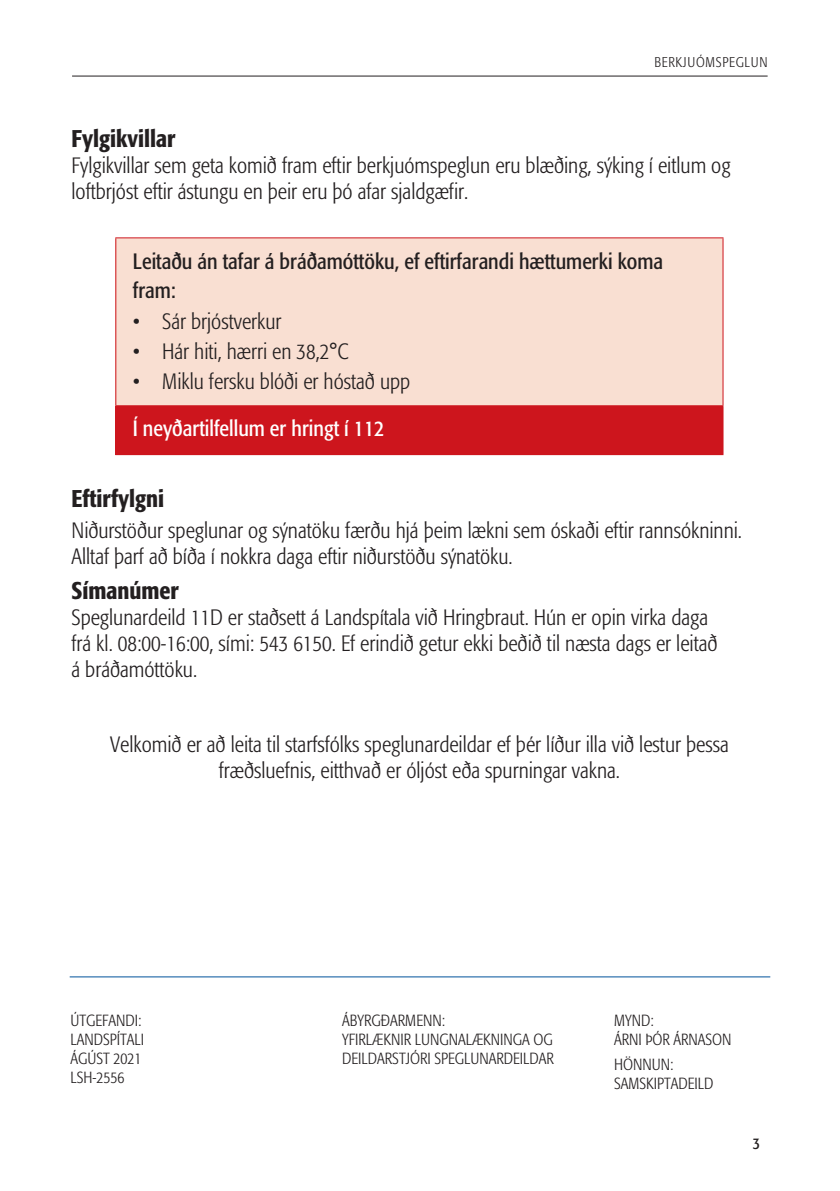
<style>
.page{position:relative;width:840px;height:1191px;background:#fff}
.page>*{position:absolute;margin:0;border:0;box-sizing:border-box;transform-origin:0 0}
.Heading_2{font:500 condensed 24px "Formata";color:#231f20}
.Meginmál_formata_lig{font:300 condensed 22px/26px "Formata";color:#231f20}
.Heading_2-2{font:300 condensed 22px/26px "Formata";color:#231f20}
.Milli_millifyrirsagn{font:condensed 22px/29px "Formata";color:#231f20}
.Meginmál_formata_lig-2{font:condensed 22px "Formata";color:#fff}
.Kreditlisti{font:300 condensed 16px/19.2px "Formata";color:#231f20}
.t1{font:condensed 16px "Formata";color:#231f20}
.t2{font:300 condensed 14px "Formata";letter-spacing:.05em;color:#231f20}
</style>
<div class="page">
<hr style="left:72px;top:76px;width:695px;height:1px;background:#231f20">
<div style="left:116px;top:238px;width:606px;height:168px;background:#f9dfd2"></div>
<div style="left:116px;top:406px;width:606px;height:48px;background:#cd151d"></div>
<hr style="left:115px;top:237px;width:608px;height:1px;background:#cd151d">
<hr style="left:115px;top:238px;width:1px;height:167px;background:#cd151d">
<hr style="left:722px;top:238px;width:1px;height:167px;background:#cd151d">
<hr style="left:115px;top:405px;width:608px;height:1px;background:#cd151d">
<hr style="left:115px;top:406px;width:1px;height:48px;background:#cd151d">
<hr style="left:722px;top:406px;width:1px;height:48px;background:#cd151d">
<hr style="left:115px;top:454px;width:608px;height:1px;background:#cd151d">
<hr style="left:70px;top:976px;width:699px;height:1px;background:#01529b">
<p class="t2" style="left:654px;top:54px;width:115px">BERKJUÓMSPEGLUN</p>
<p class="Heading_2" style="left:71px;top:124px;width:105px">Fylgikvillar</p>
<p class="Meginmál_formata_lig" style="left:71px;top:152px;width:660px">Fylgikvillar sem geta komið fram eftir berkjuómspeglun eru blæðing, sýking í eitlum og loftbrjóst eftir ástungu en þeir eru þó afar sjaldgæfir.</p>
<p class="Milli_millifyrirsagn" style="left:133px;top:246px;width:531px">Leitaðu án tafar á bráðamóttöku, ef eftirfarandi hættumerki koma fram:</p>
<p class="Meginmál_formata_lig" style="left:133px;top:308px;width:150px">• Sár brjóstverkur</p>
<p class="Meginmál_formata_lig" style="left:133px;top:338px;width:217px">• Hár hiti, hærri en 38,2°C</p>
<p class="Meginmál_formata_lig" style="left:133px;top:368px;width:279px">• Miklu fersku blóði er hóstað upp</p>
<p class="Meginmál_formata_lig-2" style="left:133px;top:416px;width:253px">Í neyðartilfellum er hringt í 112</p>
<p class="Heading_2" style="left:71px;top:483px;width:94px">Eftirfylgni</p>
<p class="Heading_2-2" style="left:71px;top:518px;width:671px">Niðurstöður speglunar og sýnatöku færðu hjá þeim lækni sem óskaði eftir rannsókninni.<br>Alltaf þarf að bíða í nokkra daga eftir niðurstöðu sýnatöku.</p>
<p class="Heading_2" style="left:71px;top:576px;width:109px">Símanúmer</p>
<p class="Meginmál_formata_lig" style="left:71px;top:604px;width:647px">Speglunardeild 11D er staðsett á Landspítala við Hringbraut. Hún er opin virka daga frá kl. 08:00-16:00, sími: 543 6150. Ef erindið getur ekki beðið til næsta dags er leitað á bráðamóttöku.</p>
<p class="Meginmál_formata_lig" style="left:110px;top:731px;width:619px;text-align:center">Velkomið er að leita til starfsfólks speglunardeildar ef þér líður illa við lestur þessa fræðsluefnis, eitthvað er óljóst eða spurningar vakna.</p>
<p class="Kreditlisti" style="left:70px;top:1010px;width:75px">ÚTGEFANDI:<br>LANDSPÍTALI<br>ÁGÚST 2021<br>LSH-2556</p>
<p class="Kreditlisti" style="left:342px;top:1010px;width:213px">ÁBYRGÐARMENN:<br>YFIRLÆKNIR LUNGNALÆKNINGA OG<br>DEILDARSTJÓRI SPEGLUNARDEILDAR</p>
<p class="Kreditlisti" style="left:613px;top:1010px;width:119px">MYND:<br>ÁRNI ÞÓR ÁRNASON</p>
<p class="Kreditlisti" style="left:613px;top:1055px;width:101px">HÖNNUN:<br>SAMSKIPTADEILD</p>
<p class="t1" style="left:752px;top:1133px;width:9px">3</p>
</div>
